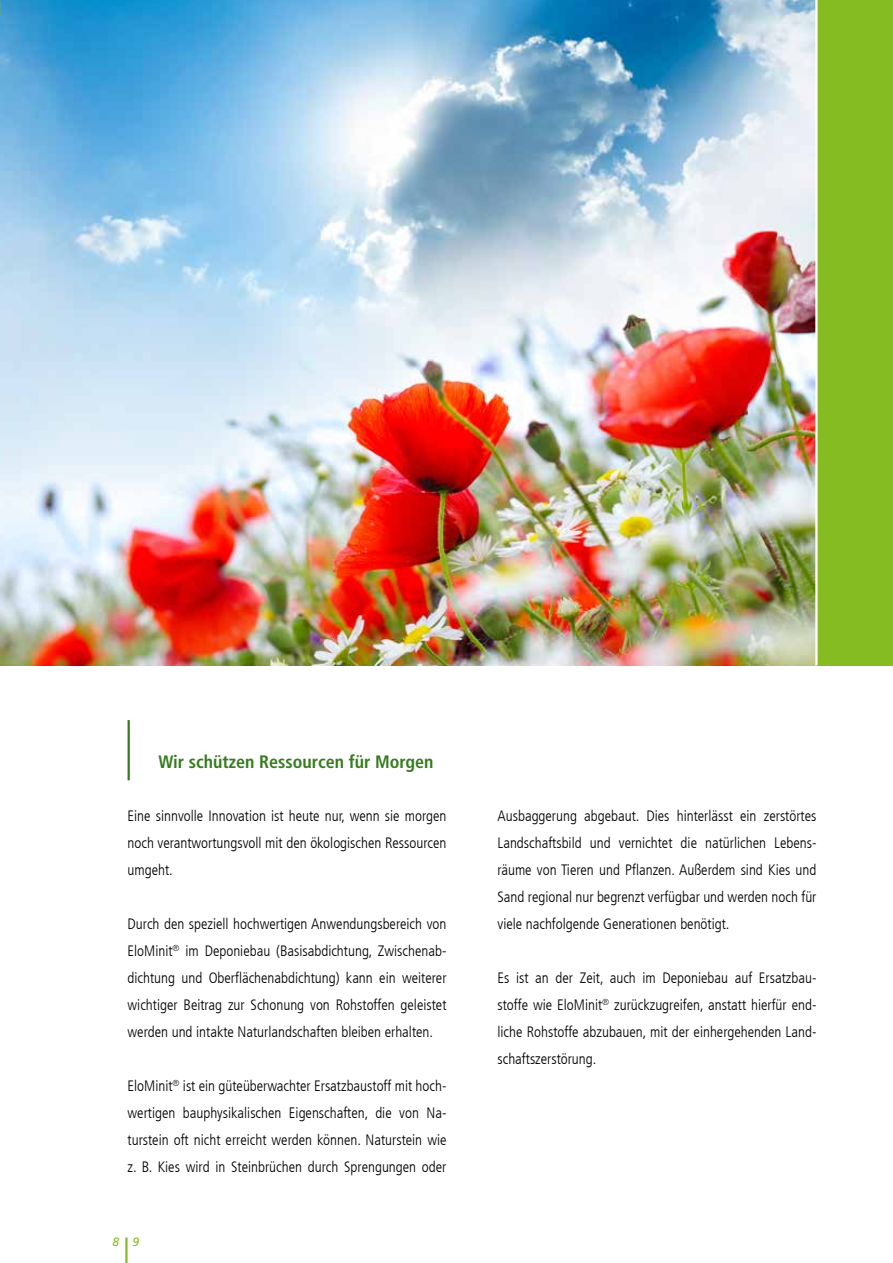
<style>
.page{position:relative;width:893px;height:1263px;background:#fff}
.page>*{position:absolute;margin:0;border:0;box-sizing:border-box;transform-origin:0 0}
.t1{font:700 condensed 18px "Frutiger LT Com";color:#377b20}
.t2{font:300 condensed 15px/27px "Frutiger LT Com";color:#000;text-align:justify}
.t3{font:italic 12px "Frutiger LT Com";color:#85bc22}
</style>
<div class="page">
<hr style="left:125px;top:1237px;width:3px;height:26px;background:#85bc22">
<img style="left:0;top:0;width:815px;height:665px">
<div style="left:816px;top:0;width:77px;height:665px;background:#85bc22"></div>
<hr style="left:128px;top:720px;width:2px;height:60px;background:#377b20">
<hr style="left:815px;top:0;width:3px;height:665px;background:#fff">
<p class="t1" style="left:158px;top:751px;width:277px">Wir schützen Ressourcen für Morgen</p>
<p class="t2" style="left:128px;top:803px;width:320px">Eine sinnvolle Innovation ist heute nur, wenn sie morgen noch verantwortungsvoll mit den ökologischen Ressourcen umgeht.</p>
<p class="t2" style="left:128px;top:911px;width:320px">Durch den speziell hochwertigen Anwendungsbereich von EloMinit<sup>®</sup> im Deponiebau (Basisabdichtung, Zwischenab&shy;dichtung und Oberflächenabdichtung) kann ein weiterer wichtiger Beitrag zur Schonung von Rohstoffen geleistet werden und intakte Naturlandschaften bleiben erhalten.</p>
<p class="t2" style="left:128px;top:1073px;width:320px">EloMinit<sup>®</sup> ist ein güteüberwachter Ersatzbaustoff mit hoch&shy;wertigen bauphysikalischen Eigenschaften, die von Na&shy;turstein oft nicht erreicht werden können. Naturstein wie z. B. Kies wird in Steinbrüchen durch Sprengungen oder</p>
<p class="t3" style="left:112px;top:1235px;width:28px">8 9</p>
<p class="t2" style="left:497px;top:803px;width:320px">Ausbaggerung abgebaut. Dies hinterlässt ein zerstörtes Landschaftsbild und vernichtet die natürlichen Lebens&shy;räume von Tieren und Pflanzen. Außerdem sind Kies und Sand regional nur begrenzt verfügbar und werden noch für viele nachfolgende Generationen benötigt.</p>
<p class="t2" style="left:497px;top:965px;width:320px">Es ist an der Zeit, auch im Deponiebau auf Ersatzbau&shy;stoffe wie EloMinit<sup>®</sup> zurückzugreifen, anstatt hierfür end&shy;liche Rohstoffe abzubauen, mit der einhergehenden Land&shy;schaftszerstörung.</p>
</div>
